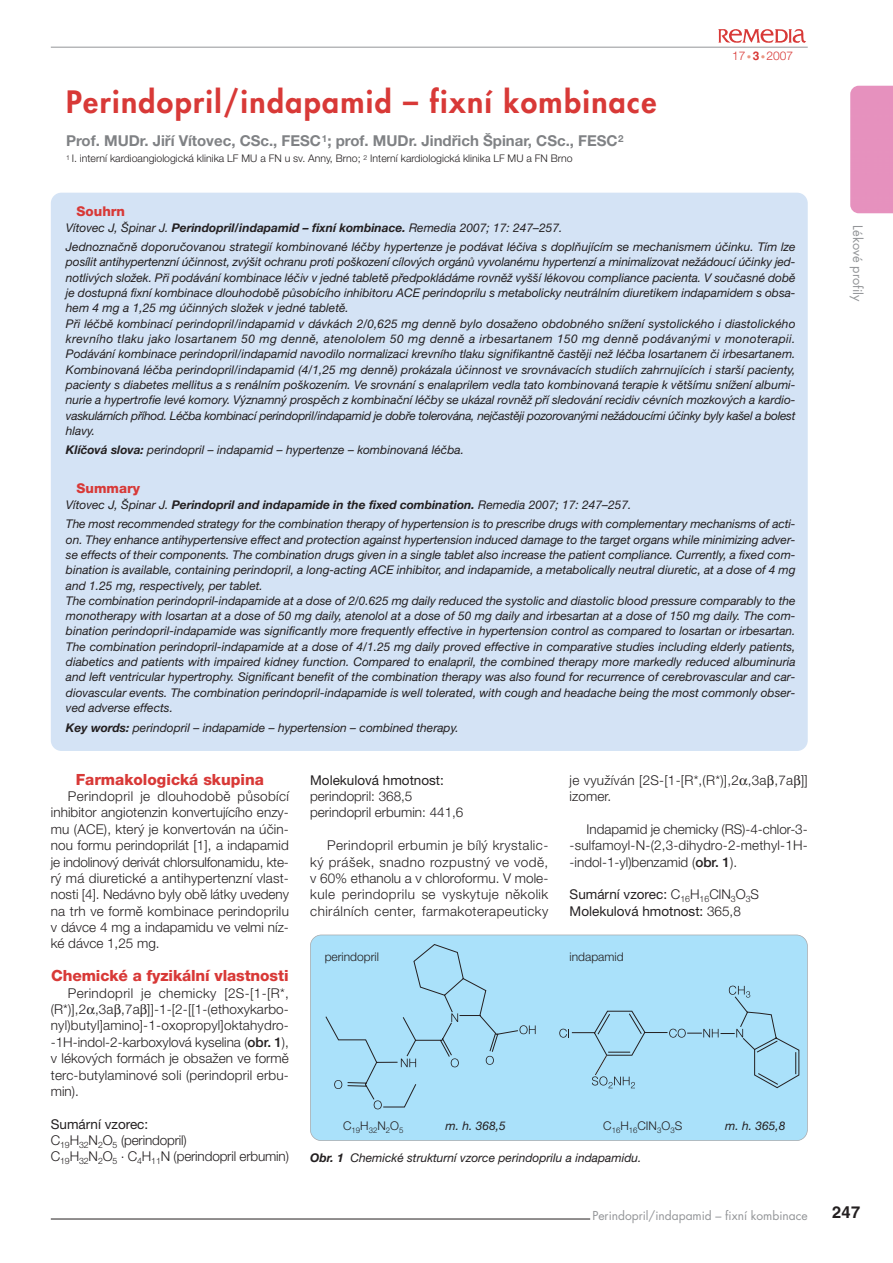
<style>
.page{position:relative;width:893px;height:1263px;background:#fff}
.page>*{position:absolute;margin:0;border:0;box-sizing:border-box;transform-origin:0 0}
.t1{font:800 30px "Futura CE";letter-spacing:.045em;color:#d83937}
.t2{font:700 16.5px "Helvetica CE";color:#231f20}
.t3{font:800 15.45px "Helvetica Neue CE";letter-spacing:-.005em;color:#d83937}
.t4{font:700 15px "Helvetica Neue CE";color:#808285}
.t5{font:300 13.5px/16.4px "Helvetica Neue CE";letter-spacing:.005em;color:#231f20;text-align:justify}
.t6{font:13.5px/16.4px "Helvetica Neue CE";color:#231f20}
.t7{font:800 13.5px "Helvetica Neue CE";color:#d83937}
.t8{font:12.75px "Futura CE";color:#939598}
.t9{font:italic 12px/15.3px "Helvetica Neue CE";color:#231f20}
.t10{font:12px "Futura CE";color:#939598}
.t11{font:300 12px "Helvetica Neue CE";color:#231f20}
.t12{font:300 12px "Helvetica Neue CE";color:#d83937}
.t13{font:300 10.5px "Helvetica Neue CE";color:#231f20}
.t14{font:300 7.8px "Helvetica Neue CE";color:#231f20}
.s1{font-size:9px;color:#ea9884}
.s2{font-family:"Helvetica CE";font-weight:700}
.s3{font-weight:700}
.s4{font-weight:500}
.s5{font-weight:400}
.s6{font-weight:300}
</style>
<div class="page">
<div style="left:850px;top:86px;width:43px;height:127px;background:#e691be"></div>
<hr style="left:51px;top:1219px;width:539px;height:1px;background:#231f20">
<svg style="left:718px;top:29px;width:88px;height:14px"></svg>
<hr style="left:51px;top:47px;width:757px;height:1px;background:#939598">
<div style="left:51px;top:193px;width:757px;height:558px;background:#d4e3f5;border-radius:11px"></div>
<div style="left:310px;top:935px;width:497px;height:205px;background:#aae1fa;border-radius:11px"></div>
<svg style="left:326px;top:944px;width:473px;height:164px"></svg>
<svg style="left:559px;top:1029px;width:10px;height:8px"></svg>
<svg style="left:669px;top:1029px;width:17px;height:8px"></svg>
<svg style="left:736px;top:1029px;width:7px;height:8px"></svg>
<svg style="left:703px;top:1029px;width:16px;height:8px"></svg>
<svg style="left:729px;top:986px;width:21px;height:12px"></svg>
<svg style="left:592px;top:1054px;width:43px;height:34px"></svg>
<div style="left:310px;top:934px;width:498px;height:207px;border:1px solid #a7a9ac;border-radius:11px"></div>
<h1 class="t1" style="left:66px;top:88px;width:592px">Perindopril/indapamid – fixní kombinace</h1>
<p class="t4" style="left:66px;top:135px;width:559px">Prof. MUDr. Jiří Vítovec, CSc., FESC<sup>1</sup>; prof. MUDr. Jindřich Špinar, CSc., FESC<sup>2</sup></p>
<p class="t13" style="left:66px;top:155px;width:508px"><sup>1</sup> I. interní kardioangiologická klinika LF MU a FN u sv. Anny, Brno; <sup>2</sup> Interní kardiologická klinika LF MU a FN Brno</p>
<p class="t12" style="left:732px;top:52px;width:63px">17<span class="s1">•</span><span class="s2">3</span><span class="s1">•</span>2007</p>
<p class="t7" style="left:77px;top:207px;width:50px">Souhrn</p>
<p class="t9" style="left:66px;top:219px;width:731px;line-height:19.5px">Vítovec J, Špinar J. <span class="s3">Perindopril/indapamid – fixní kombinace.</span> Remedia 2007; 17: 247–257.<br>Jednoznačně doporučovanou strategií kombinované léčby hypertenze je podávat léčiva s doplňujícím se mechanismem účinku. Tím lze</p>
<p class="t9" style="left:66px;top:256px;width:731px">posílit antihypertenzní účinnost, zvýšit ochranu proti poškození cílových orgánů vyvolanému hypertenzí a minimalizovat nežádoucí účinky jed&shy;notlivých složek. Při podávání kombinace léčiv v jedné tabletě předpokládáme rovněž vyšší lékovou compliance pacienta. V současné době je dostupná fixní kombinace dlouhodobě působícího inhibitoru ACE perindoprilu s metabolicky neutrálním diuretikem indapamidem s obsa&shy;hem 4 mg a 1,25 mg účinných složek v jedné tabletě.<br>Při léčbě kombinací perindopril/indapamid v dávkách 2/0,625 mg denně bylo dosaženo obdobného snížení systolického i diastolického krevního tlaku jako losartanem 50 mg denně, atenololem 50 mg denně a irbesartanem 150 mg denně podávanými v monoterapii.<br>Podávání kombinace perindopril/indapamid navodilo normalizaci krevního tlaku signifikantně častěji než léčba losartanem či irbesartanem.<br>Kombinovaná léčba perindopril/indapamid (4/1,25 mg denně) prokázala účinnost ve srovnávacích studiích zahrnujících i starší pacienty, pacienty s diabetes mellitus a s renálním poškozením. Ve srovnání s enalaprilem vedla tato kombinovaná terapie k většímu snížení albumi&shy;nurie a hypertrofie levé komory. Významný prospěch z kombinační léčby se ukázal rovněž pří sledování recidiv cévních mozkových a kardio&shy;vaskulárních příhod. Léčba kombinací perindopril/indapamid je dobře tolerována, nejčastěji pozorovanými nežádoucími účinky byly kašel a bolest hlavy.</p>
<p class="t9" style="left:66px;top:444px;width:400px"><span class="s3">Klíčová slova:</span> perindopril – indapamid – hypertenze – kombinovaná léčba.</p>
<p class="t7" style="left:77px;top:484px;width:65px">Summary</p>
<p class="t9" style="left:66px;top:496px;width:731px;line-height:19.5px">Vítovec J, Špinar J. <span class="s3">Perindopril and indapamide in the fixed combination.</span> Remedia 2007; 17: 247–257.<br>The most recommended strategy for the combination therapy of hypertension is to prescribe drugs with complementary mechanisms of acti-</p>
<p class="t9" style="left:66px;top:533px;width:731px">on. They enhance antihypertensive effect and protection against hypertension induced damage to the target organs while minimizing adver&shy;se effects of their components. The combination drugs given in a single tablet also increase the patient compliance. Currently, a fixed com&shy;bination is available, containing perindopril, a long-acting ACE inhibitor, and indapamide, a metabolically neutral diuretic, at a dose of 4 mg and 1.25 mg, respectively, per tablet.<br>The combination perindopril-indapamide at a dose of 2/0.625 mg daily reduced the systolic and diastolic blood pressure comparably to the monotherapy with losartan at a dose of 50 mg daily, atenolol at a dose of 50 mg daily and irbesartan at a dose of 150 mg daily. The com&shy;bination perindopril-indapamide was significantly more frequently effective in hypertension control as compared to losartan or irbesartan.<br>The combination perindopril-indapamide at a dose of 4/1.25 mg daily proved effective in comparative studies including elderly patients, diabetics and patients with impaired kidney function. Compared to enalapril, the combined therapy more markedly reduced albuminuria and left ventricular hypertrophy. Significant benefit of the combination therapy was also found for recurrence of cerebrovascular and car&shy;diovascular events. The combination perindopril-indapamide is well tolerated, with cough and headache being the most commonly obser&shy;ved adverse effects.</p>
<p class="t9" style="left:66px;top:721px;width:394px"><span class="s3">Key words:</span> perindopril – indapamide – hypertension – combined therapy.</p>
<p class="t3" style="left:76px;top:774px;width:190px">Farmakologická skupina</p>
<p class="t5" style="left:51px;top:790px;width:240px;text-indent:17px">Perindopril je dlouhodobû pÛsobící inhibitor angiotenzin konvertujícího enzy&shy;mu (ACE), kter˘ je konvertován na úãin&shy;nou formu perindoprilát [1], a indapamid je indolinov˘ derivát chlorsulfonamidu, kte&shy;r˘ má diuretické a antihypertenzní vlast&shy;nosti [4]. Nedávno byly obû látky uvedeny na trh ve formû kombinace perindoprilu v dávce 4 mg a indapamidu ve velmi níz&shy;ké dávce 1,25 mg.</p>
<p class="t3" style="left:51px;top:970px;width:239px">Chemické a fyzikální vlastnosti</p>
<p class="t5" style="left:51px;top:986px;width:240px;text-indent:17px">Perindopril je chemicky [2S-[1-[R*, (R*)],2 ,3a ,7a ]]-1-[2-[[1-(ethoxykarbo&shy;nyl)butyl]amino]-1-oxopropyl]oktahydro--1H-indol-2-karboxylová kyselina (<span class="s4">obr. 1</span>), v lékov˘ch formách je obsaÏen ve formû terc-butylaminové soli (perindopril erbu&shy;min).</p>
<p class="t5" style="left:51px;top:1117px;width:240px;text-align:left"><span class="s5">Sumární vzorec:<br></span>C<sub>19</sub>H<sub>32</sub>N<sub>2</sub>O<sub>5</sub> (perindopril)<br>C<sub>19</sub>H<sub>32</sub>N<sub>2</sub>O<sub>5</sub> . C<sub>4</sub>H<sub>11</sub>N (perindopril erbumin)</p>
<p class="t6" style="left:310px;top:773px;width:135px">Molekulová hmotnost:</p>
<p class="t5" style="left:310px;top:790px;width:155px">perindopril: 368,5 perindopril erbumin: 441,6</p>
<p class="t5" style="left:310px;top:839px;width:240px;text-indent:17px">Perindopril erbumin je bíl˘ krystalic&shy;k˘ prá‰ek, snadno rozpustn˘ ve vodû, v 60% ethanolu a v chloroformu. V mole&shy;kule perindoprilu se vyskytuje nûkolik chirálních center, farmakoterapeuticky</p>
<p class="t5" style="left:570px;top:773px;width:240px">je vyuÏíván [2S-[1-[R*,(R*)],2 ,3a ,7a ]] izomer.</p>
<p class="t5" style="left:570px;top:822px;width:240px;text-indent:17px">Indapamid je chemicky (RS)-4-chlor-3- -sulfamoyl-N-(2,3-dihydro-2-methyl-1H--indol-1-yl)benzamid (<span class="s4">obr. 1</span>).</p>
<p class="t6" style="left:570px;top:888px;width:191px">Sumární vzorec: <span class="s6">C</span><sub>16</sub><span class="s6">H</span><sub>16</sub><span class="s6">ClN</span><sub>3</sub><span class="s6">O</span><sub>3</sub><span class="s6">S<br></span>Molekulová hmotnost: <span class="s6">365,8</span></p>
<p class="t11" style="left:325px;top:953px;width:56px">perindopril</p>
<p class="t11" style="left:570px;top:953px;width:55px">indapamid</p>
<p class="t14" style="left:343px;top:1127px;width:62px"><sup>C</sup>19<sup>H</sup>32<sup>N</sup>2<sup>O</sup>5</p>
<p class="t9" style="left:446px;top:1120px;width:62px">m. h. 368,5</p>
<p class="t11" style="left:603px;top:1122px;width:80px">C<sub>16</sub>H<sub>16</sub>CIN<sub>3</sub>O<sub>3</sub>S</p>
<p class="t9" style="left:725px;top:1120px;width:62px">m. h. 365,8</p>
<p class="t9" style="left:310px;top:1151px;width:333px"><span class="s3">Obr. 1</span> Chemické strukturní vzorce perindoprilu a indapamidu.</p>
<p class="t10" style="left:592px;top:1209px;width:217px">Perindopril/indapamid – fixní kombinace</p>
<p class="t8" style="left:864px;top:225px;width:77px;rotate:90deg">Lékové profily</p>
<h2 class="t2" style="left:832px;top:1206px;width:30px">247</h2>
</div>
